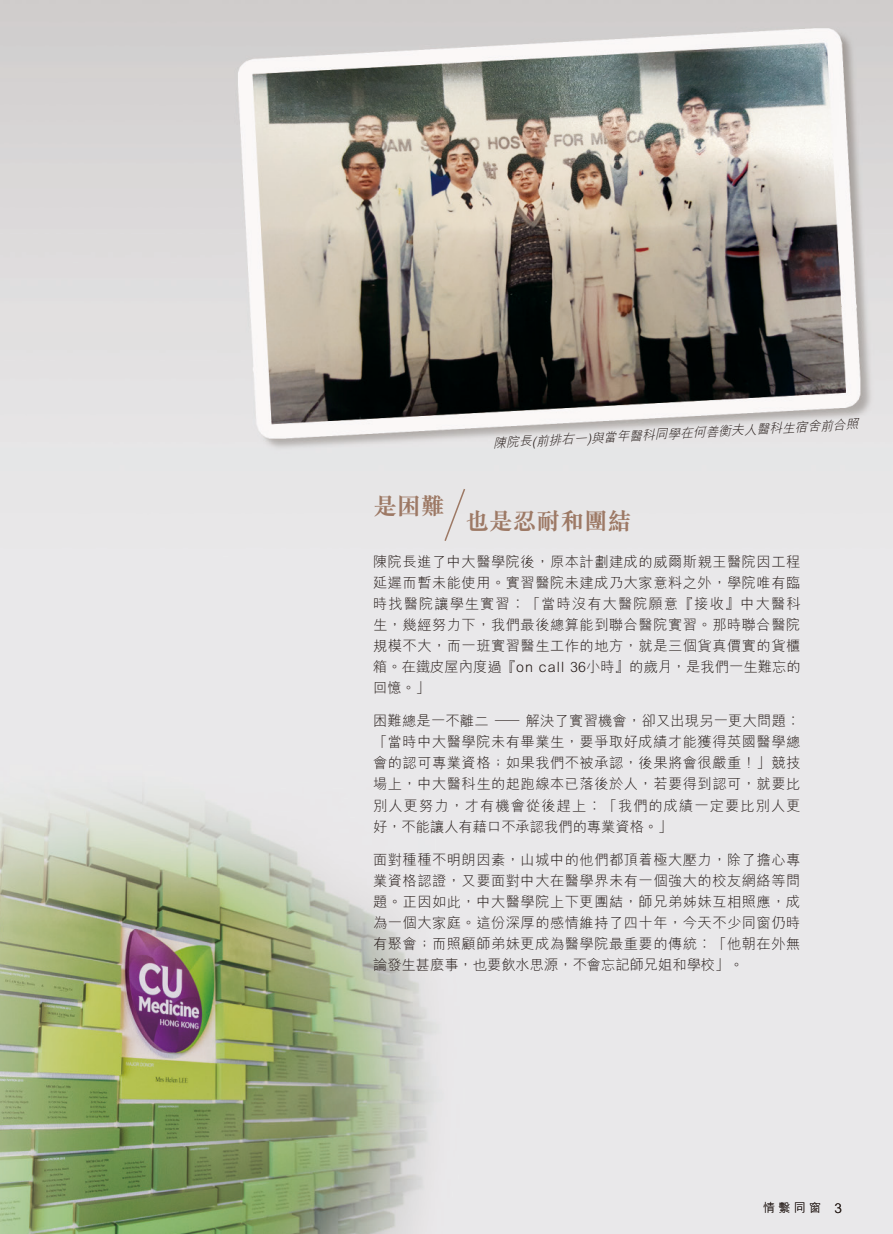
<style>
.page{position:relative;width:893px;height:1234px;background:#fff}
.page>*{position:absolute;margin:0;border:0;box-sizing:border-box;transform-origin:0 0}
.t1{font:700 24px "M Sung HK";letter-spacing:-.01em;color:#9d7965}
.t2{font:300 14.25px/21px "M Hei HK";letter-spacing:.035em;color:#231916;text-align:justify}
.t3{font:italic 300 12.75px "M Hei HK";color:#231916}
.t4{font:300 12px "M Hei HK";color:#231916}
.s1{font-size:13.5px}
</style>
<div class="page">
<img style="left:0;top:0;width:893px;height:1233px">
<svg style="left:443px;top:487px;width:23px;height:55px"></svg>
<p class="t3" style="left:493px;top:434px;width:367px;rotate:-3deg">陳院長(前排右一)與當年醫科同學在何善衡夫人醫科生宿舍前合照</p>
<h1 class="t1" style="left:373px;top:490px;width:73px">是困難</h1>
<h1 class="t1" style="left:465px;top:505px;width:168px">也是忍耐和團結</h1>
<p class="t2" style="left:373px;top:550px;width:429px">陳院長進了中大醫學院後，原本計劃建成的威爾斯親王醫院因工程延遲而暫未能使用。實習醫院未建成乃大家意料之外，學院唯有臨時找醫院讓學生實習︰「當時沒有大醫院願意『接收』中大醫科生，幾經努力下，我們最後總算能到聯合醫院實習。那時聯合醫院規模不大，而一班實習醫生工作的地方，就是三個貨真價實的貨櫃箱。在鐵皮屋內度過『on call 36小時』的歲月，是我們一生難忘的回憶。」</p>
<p class="t2" style="left:373px;top:710px;width:429px">困難總是一不離二 — 解決了實習機會，卻又出現另一更大問題︰「當時中大醫學院未有畢業生，要爭取好成績才能獲得英國醫學總會的認可專業資格；如果我們不被承認，後果將會很嚴重！」競技場上，中大醫科生的起跑線本已落後於人，若要得到認可，就要比別人更努力，才有機會從後趕上︰「我們的成績一定要比別人更好，不能讓人有藉口不承認我們的專業資格。」</p>
<p class="t2" style="left:373px;top:848px;width:429px">面對種種不明朗因素，山城中的他們都頂着極大壓力，除了擔心專業資格認證，又要面對中大在醫學界未有一個強大的校友網絡等問題。正因如此，中大醫學院上下更團結，師兄弟姊妹互相照應，成為一個大家庭。這份深厚的感情維持了四十年，今天不少同窗仍時有聚會；而照顧師弟妹更成為醫學院最重要的傳統︰「他朝在外無論發生甚麼事，也要飲水思源，不會忘記師兄姐和學校」。</p>
<p class="t4" style="left:763px;top:1198px;width:80px">情 繫 同 窗 <span class="s1">3</span></p>
</div>
